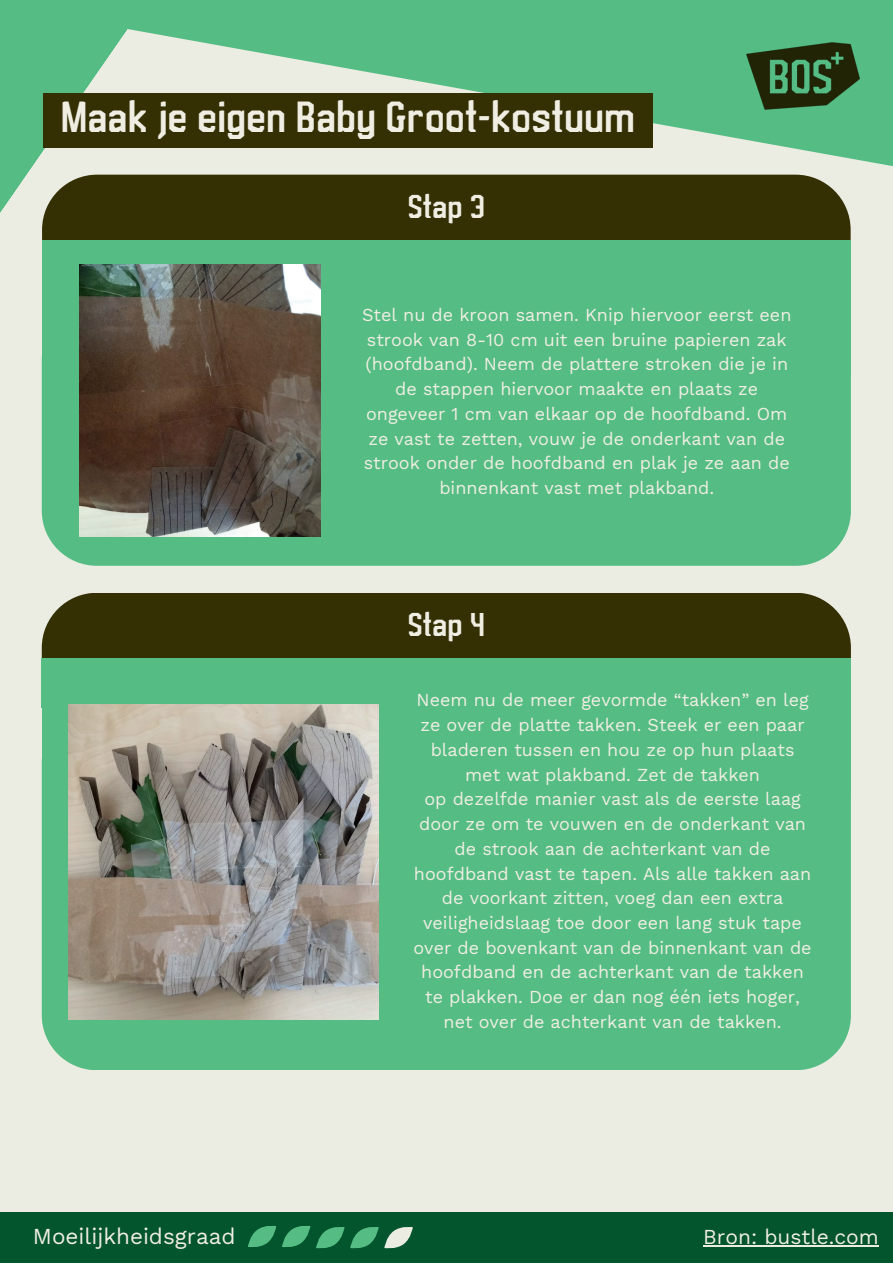
<style>
.page{position:relative;width:893px;height:1264px;background:#fff}
.page>*{position:absolute;margin:0;border:0;box-sizing:border-box;transform-origin:0 0}
.t1{font:43.5px "DR Incido Bold";color:#f0eee3}
.t2{font:33px "DR Incido Bold";color:#f0eee3}
.t3{font:22.5px "Work Sans";color:#f0eee3}
.t4{font:21px "Work Sans";color:#f0eee3}
.t5{font:18px/24.8px "Work Sans";color:#f0eee3;text-align:center}
</style>
<div class="page">
<div style="left:0;top:0;width:892px;height:1262px;background:#ebede3"></div>
<svg style="left:0;top:0;width:107px;height:411px;fill:#55bd84"></svg>
<svg style="left:107px;top:0;width:785px;height:216px;fill:#55bd84"></svg>
<div style="left:0;top:1211px;width:892px;height:51px;background:#02552d"></div>
<svg style="left:248px;top:1225px;width:28px;height:22px"></svg>
<svg style="left:282px;top:1225px;width:28px;height:22px"></svg>
<svg style="left:316px;top:1227px;width:28px;height:22px"></svg>
<div style="left:44px;top:94px;width:608px;height:54px;background:#343004"></div>
<svg style="left:350px;top:1227px;width:28px;height:22px"></svg>
<img style="left:741px;top:36px;width:124px;height:79px">
<svg style="left:384px;top:1227px;width:28px;height:22px"></svg>
<div style="left:42px;top:175px;width:808px;height:162px;background:#343004;border-radius:55px"></div>
<div style="left:42px;top:240px;width:808px;height:49px;background:#55bd84"></div>
<div style="left:42px;top:260px;width:808px;height:115px;background:#55bd84"></div>
<div style="left:42px;top:305px;width:808px;height:261px;background:#55bd84;border-radius:55px"></div>
<img style="left:79px;top:264px;width:242px;height:272px">
<hr style="left:703px;top:1245px;width:175px;height:1px;background:#ebede3">
<div style="left:42px;top:592px;width:808px;height:163px;background:#343004;border-radius:55px"></div>
<div style="left:42px;top:658px;width:808px;height:49px;background:#55bd84"></div>
<div style="left:42px;top:678px;width:808px;height:115px;background:#55bd84"></div>
<div style="left:42px;top:707px;width:808px;height:363px;background:#55bd84;border-radius:55px"></div>
<img style="left:69px;top:704px;width:310px;height:315px">
<h1 class="t1" style="left:61px;top:92px;width:575px">Maak je eigen Baby Groot-kostuum</h1>
<h2 class="t2" style="left:407px;top:188px;width:79px">Stap 3</h2>
<p class="t5" style="left:362px;top:301px;width:431px">Stel nu de kroon samen. Knip hiervoor eerst een strook van 8-10 cm uit een bruine papieren zak (hoofdband). Neem de plattere stroken die je in de stappen hiervoor maakte en plaats ze ongeveer 1 cm van elkaar op de hoofdband. Om ze vast te zetten, vouw je de onderkant van de strook onder de hoofdband en plak je ze aan de binnenkant vast met plakband.</p>
<h2 class="t2" style="left:407px;top:606px;width:79px">Stap 4</h2>
<p class="t5" style="left:413px;top:687px;width:399px">Neem nu de meer gevormde “takken” en leg ze over de platte takken. Steek er een paar bladeren tussen en hou ze op hun plaats met wat plakband. Zet de takken<br>op dezelfde manier vast als de eerste laag door ze om te vouwen en de onderkant van de strook aan de achterkant van de hoofdband vast te tapen. Als alle takken aan de voorkant zitten, voeg dan een extra veiligheidslaag toe door een lang stuk tape over de bovenkant van de binnenkant van de hoofdband en de achterkant van de takken te plakken. Doe er dan nog één iets hoger, net over de achterkant van de takken.</p>
<p class="t3" style="left:33px;top:1219px;width:204px">Moeilijkheidsgraad</p>
<p class="t4" style="left:703px;top:1220px;width:177px">Bron: bustle.com</p>
</div>
